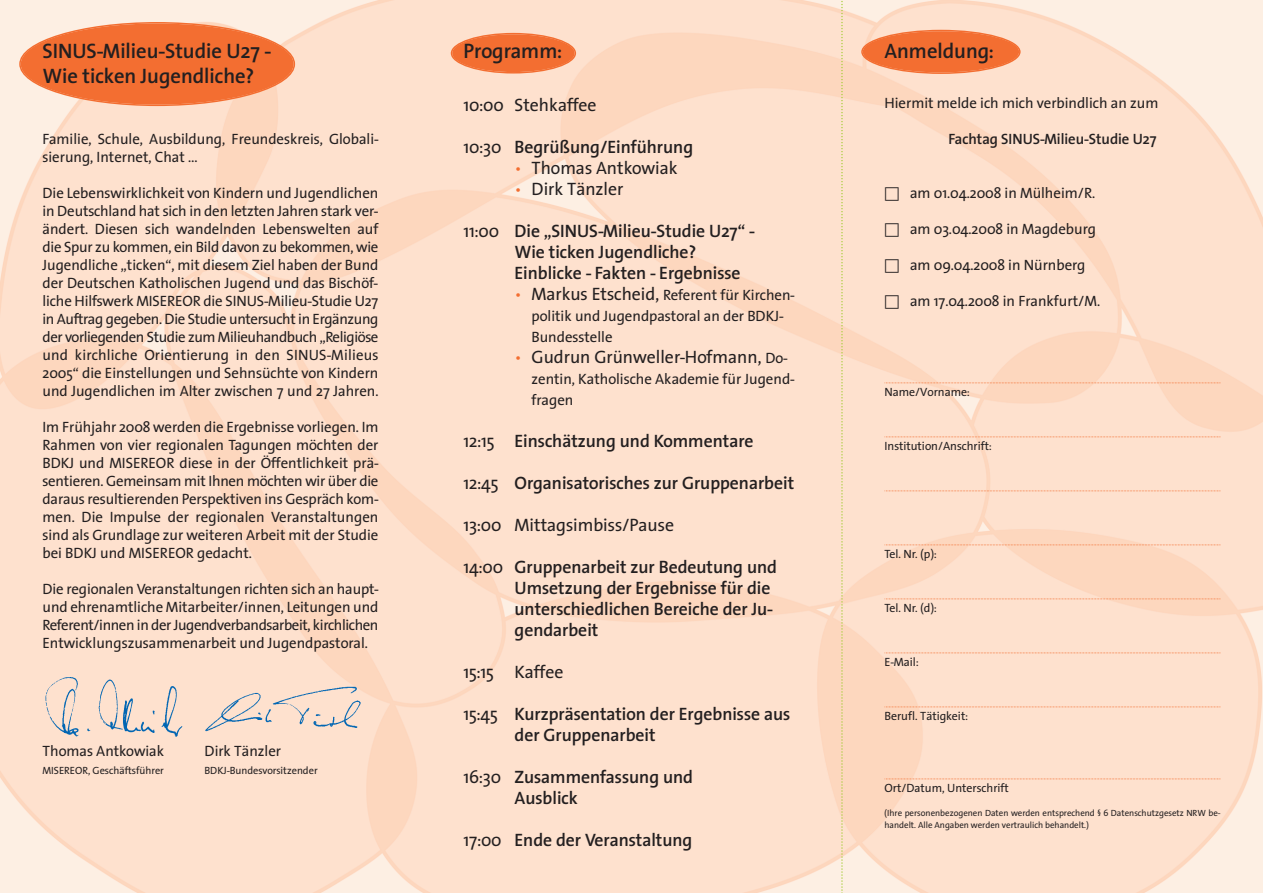
<style>
.page{position:relative;width:1263px;height:893px;background:#fff}
.page>*{position:absolute;margin:0;border:0;box-sizing:border-box;transform-origin:0 0}
.t1{font:600 21px/25.2px "Thesis Sans";color:#231f20}
.t2{font:600 18px/21px "Thesis Sans";color:#231f20}
.t3{font:18px "Thesis Sans";color:#231f20}
.t4{font:15px/18px "Thesis Sans";color:#231f20}
.t5{font:600 15px "Thesis Sans";color:#231f20}
.t6{font:12px "Thesis Sans";color:#231f20}
.t7{font:10.5px "Thesis Sans";color:#231f20}
.t8{font:9px/12px "Thesis Sans";color:#231f20}
.s1{font-weight:400}
.s2{color:#f36e31}
.s3{font-size:18px;color:#f36e31}
.s4{font-size:18px}
.s5{font-size:15px}
.s6{font-family:"European Pi Three"}
</style>
<div class="page">
<img style="left:0;top:0;width:1263px;height:893px">
<svg style="left:451px;top:33px;width:125px;height:41px;background:#f58854"></svg>
<svg style="left:861px;top:30px;width:159px;height:44px;background:#f58652"></svg>
<svg style="left:19px;top:22px;width:276px;height:84px;background:#f58855"></svg>
<svg style="left:884px;top:382px;width:337px;height:1px"></svg>
<svg style="left:884px;top:436px;width:337px;height:1px"></svg>
<svg style="left:884px;top:490px;width:337px;height:1px"></svg>
<svg style="left:884px;top:544px;width:337px;height:1px"></svg>
<svg style="left:884px;top:598px;width:337px;height:1px"></svg>
<svg style="left:884px;top:652px;width:337px;height:1px"></svg>
<svg style="left:884px;top:706px;width:337px;height:1px"></svg>
<svg style="left:884px;top:778px;width:337px;height:1px"></svg>
<svg style="left:841px;top:0;width:2px;height:893px;background:#e7daa6"></svg>
<img style="left:43px;top:676px;width:139px;height:62px">
<img style="left:204px;top:685px;width:157px;height:48px">
<h1 class="t1" style="left:43px;top:40px;width:229px">SINUS-Milieu-Studie U27 -<br>Wie ticken Jugendliche?</h1>
<p class="t4" style="left:43px;top:131px;width:337px">Familie, Schule, Ausbildung, Freundeskreis, Globali&shy;sierung, Internet, Chat …</p>
<p class="t4" style="left:43px;top:185px;width:337px;text-align:justify">Die Lebenswirklichkeit von Kindern und Jugendlichen in Deutschland hat sich in den letzten Jahren stark ver&shy;ändert. Diesen sich wandelnden Lebenswelten auf die Spur zu kommen, ein Bild davon zu bekommen, wie Jugendliche „ticken“, mit diesem Ziel haben der Bund der Deutschen Katholischen Jugend und das Bischöf&shy;liche Hilfswerk MISEREOR die SINUS-Milieu-Studie U27 in Auftrag gegeben. Die Studie untersucht in Ergänzung der vorliegenden Studie zum Milieuhandbuch „Religiöse und kirchliche Orientierung in den SINUS-Milieus 2005“ die Einstellungen und Sehnsüchte von Kindern und Jugendlichen im Alter zwischen 7 und 27 Jahren.</p>
<p class="t4" style="left:43px;top:419px;width:337px;text-align:justify">Im Frühjahr 2008 werden die Ergebnisse vorliegen. Im Rahmen von vier regionalen Tagungen möchten der BDKJ und MISEREOR diese in der Öffentlichkeit prä&shy;sentieren. Gemeinsam mit Ihnen möchten wir über die daraus resultierenden Perspektiven ins Gespräch kom&shy;men. Die Impulse der regionalen Veranstaltungen sind als Grundlage zur weiteren Arbeit mit der Studie bei BDKJ und MISEREOR gedacht.</p>
<p class="t4" style="left:43px;top:581px;width:337px;text-align:justify">Die regionalen Veranstaltungen richten sich an haupt&shy;und ehrenamtliche Mitarbeiter/innen, Leitungen und Referent/innen in der Jugendverbandsarbeit, kirchlichen Entwicklungszusammenarbeit und Jugendpastoral.</p>
<p class="t4" style="left:43px;top:743px;width:123px">Thomas Antkowiak</p>
<p class="t4" style="left:205px;top:743px;width:78px">Dirk Tänzler</p>
<p class="t7" style="left:43px;top:766px;width:123px">MISEREOR, Geschäftsführer</p>
<p class="t7" style="left:205px;top:766px;width:115px">BDKJ-Bundesvorsitzender</p>
<h1 class="t1" style="left:463px;top:40px;width:100px">Programm:</h1>
<p class="t3" style="left:463px;top:98px;width:135px">10:00 Stehkaffee</p>
<p class="t2" style="left:463px;top:138px;width:231px"><span class="s1">10:30</span> Begrüßung/Einführung</p>
<p class="t3" style="left:514px;top:161px;width:165px"><span class="s2">•</span> Thomas Antkowiak</p>
<p class="t3" style="left:514px;top:182px;width:110px"><span class="s2">•</span> Dirk Tänzler</p>
<p class="t2" style="left:514px;top:222px;width:241px;text-indent:-51px"><span class="s1">11:00</span> Die „SINUS-Milieu-Studie U27“ -<br>Wie ticken Jugendliche?<br>Einblicke - Fakten - Ergebnisse</p>
<p class="t4" style="left:531px;top:286px;width:264px;line-height:21px;text-indent:-17px"><span class="s3">•</span> <span class="s4">Markus Etscheid,</span> Referent für Kirchen&shy;politik und Jugendpastoral an der BDKJ-<br>Bundesstelle</p>
<p class="t3" style="left:514px;top:350px;width:275px"><span class="s2">•</span> Gudrun Grünweller-Hofmann, <span class="s5">Do-</span></p>
<p class="t4" style="left:531px;top:370px;width:264px;line-height:21px">zentin, Katholische Akademie für Jugend&shy;fragen</p>
<p class="t2" style="left:463px;top:432px;width:291px"><span class="s1">12:15</span> Einschätzung und Kommentare</p>
<p class="t2" style="left:463px;top:474px;width:332px"><span class="s1">12:45</span> Organisatorisches zur Gruppenarbeit</p>
<p class="t3" style="left:463px;top:518px;width:212px">13:00 Mittagsimbiss/Pause</p>
<p class="t2" style="left:514px;top:558px;width:264px;text-indent:-51px"><span class="s1">14:00</span> Gruppenarbeit zur Bedeutung und<br>Umsetzung der Ergebnisse für die unterschiedlichen Bereiche der Ju&shy;gendarbeit</p>
<p class="t3" style="left:463px;top:665px;width:101px">15:15 Kaffee</p>
<p class="t2" style="left:514px;top:705px;width:277px;text-indent:-51px"><span class="s1">15:45</span> Kurzpräsentation der Ergebnisse aus der Gruppenarbeit</p>
<p class="t2" style="left:514px;top:768px;width:180px;text-indent:-51px"><span class="s1">16:30</span> Zusammenfassung und<br>Ausblick</p>
<p class="t2" style="left:463px;top:831px;width:230px"><span class="s1">17:00</span> Ende der Veranstaltung</p>
<h1 class="t1" style="left:884px;top:40px;width:111px">Anmeldung:</h1>
<p class="t4" style="left:884px;top:95px;width:275px">Hiermit melde ich mich verbindlich an zum</p>
<p class="t5" style="left:948px;top:133px;width:210px">Fachtag SINUS-Milieu-Studie U27</p>
<p class="t4" style="left:884px;top:185px;width:212px"><span class="s6">-</span> am 01.04.2008 in Mülheim/R.</p>
<p class="t4" style="left:884px;top:221px;width:213px"><span class="s6">-</span> am 03.04.2008 in Magdeburg</p>
<p class="t4" style="left:884px;top:257px;width:202px"><span class="s6">-</span> am 09.04.2008 in Nürnberg</p>
<p class="t4" style="left:884px;top:293px;width:217px"><span class="s6">-</span> am 17.04.2008 in Frankfurt/M.</p>
<p class="t6" style="left:884px;top:387px;width:87px">Name/Vorname:</p>
<p class="t6" style="left:884px;top:441px;width:108px">Institution/Anschrift:</p>
<p class="t6" style="left:884px;top:549px;width:54px">Tel. Nr. (p):</p>
<p class="t6" style="left:884px;top:603px;width:54px">Tel. Nr. (d):</p>
<p class="t6" style="left:884px;top:657px;width:35px">E-Mail:</p>
<p class="t6" style="left:884px;top:711px;width:85px">Berufl. Tätigkeit:</p>
<p class="t6" style="left:884px;top:783px;width:126px">Ort/Datum, Unterschrift</p>
<p class="t8" style="left:884px;top:808px;width:337px">(Ihre personenbezogenen Daten werden entsprechend § 6 Datenschutzgesetz NRW be&shy;handelt. Alle Angaben werden vertraulich behandelt.)</p>
</div>
